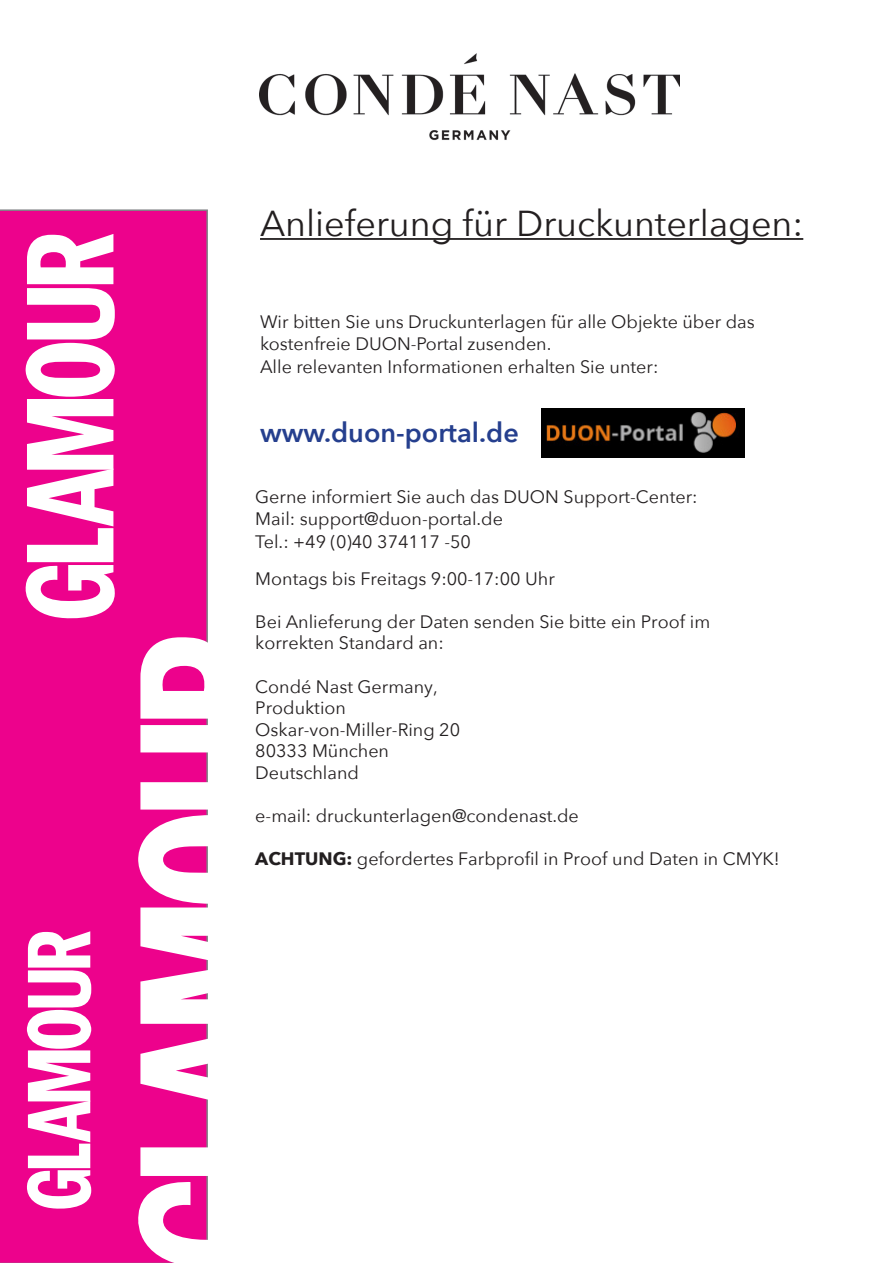
<style>
.page{position:relative;width:893px;height:1263px;background:#fff}
.page>*{position:absolute;margin:0;border:0;box-sizing:border-box;transform-origin:0 0}
.t1{font:36px "Avenir Next";color:#231f20}
.t2{font:600 27px "Avenir Next";color:#253f8e}
.t3{font:18px/21.6px "Avenir Next";color:#231f20}
.s1{font-weight:700}
</style>
<div class="page">
<div style="left:0;top:209px;width:208px;height:1054px;background:#ed028c"></div>
<svg style="left:17px;top:234px;width:191px;height:485px"></svg>
<svg style="left:19px;top:725px;width:189px;height:538px"></svg>
<hr style="left:260px;top:238px;width:543px;height:2px;background:#231f20">
<img style="left:541px;top:408px;width:203px;height:49px">
<img style="left:259px;top:53px;width:421px;height:88px">
<p class="t1" style="left:260px;top:193px;width:545px">Anlieferung für Druckunterlagen:</p>
<p class="t3" style="left:260px;top:310px;width:496px">Wir bitten Sie uns Druckunterlagen für alle Objekte über das</p>
<p class="t3" style="left:260px;top:332px;width:293px">kostenfreie DUON-Portal zusenden.</p>
<p class="t3" style="left:260px;top:355px;width:400px">Alle relevanten Informationen erhalten Sie unter:</p>
<p class="t2" style="left:260px;top:409px;width:260px">www.duon-portal.de</p>
<p class="t3" style="left:255px;top:484px;width:444px;line-height:22.5px">Gerne informiert Sie auch das DUON Support-Center:<br>Mail: support@duon-portal.de<br>Tel.: +49 (0)40 374117 -50</p>
<p class="t3" style="left:255px;top:567px;width:301px">Montags bis Freitags 9:00-17:00 Uhr</p>
<p class="t3" style="left:255px;top:610px;width:457px">Bei Anlieferung der Daten senden Sie bitte ein Proof im korrekten Standard an:</p>
<p class="t3" style="left:255px;top:675px;width:206px">Condé Nast Germany,<br>Produktion<br>Oskar-von-Miller-Ring 20<br>80333 München<br>Deutschland</p>
<p class="t3" style="left:255px;top:804px;width:325px">e-mail: druckunterlagen@condenast.de</p>
<p class="t3" style="left:255px;top:848px;width:526px"><span class="s1">ACHTUNG:</span> gefordertes Farbprofil in Proof und Daten in CMYK!</p>
</div>
